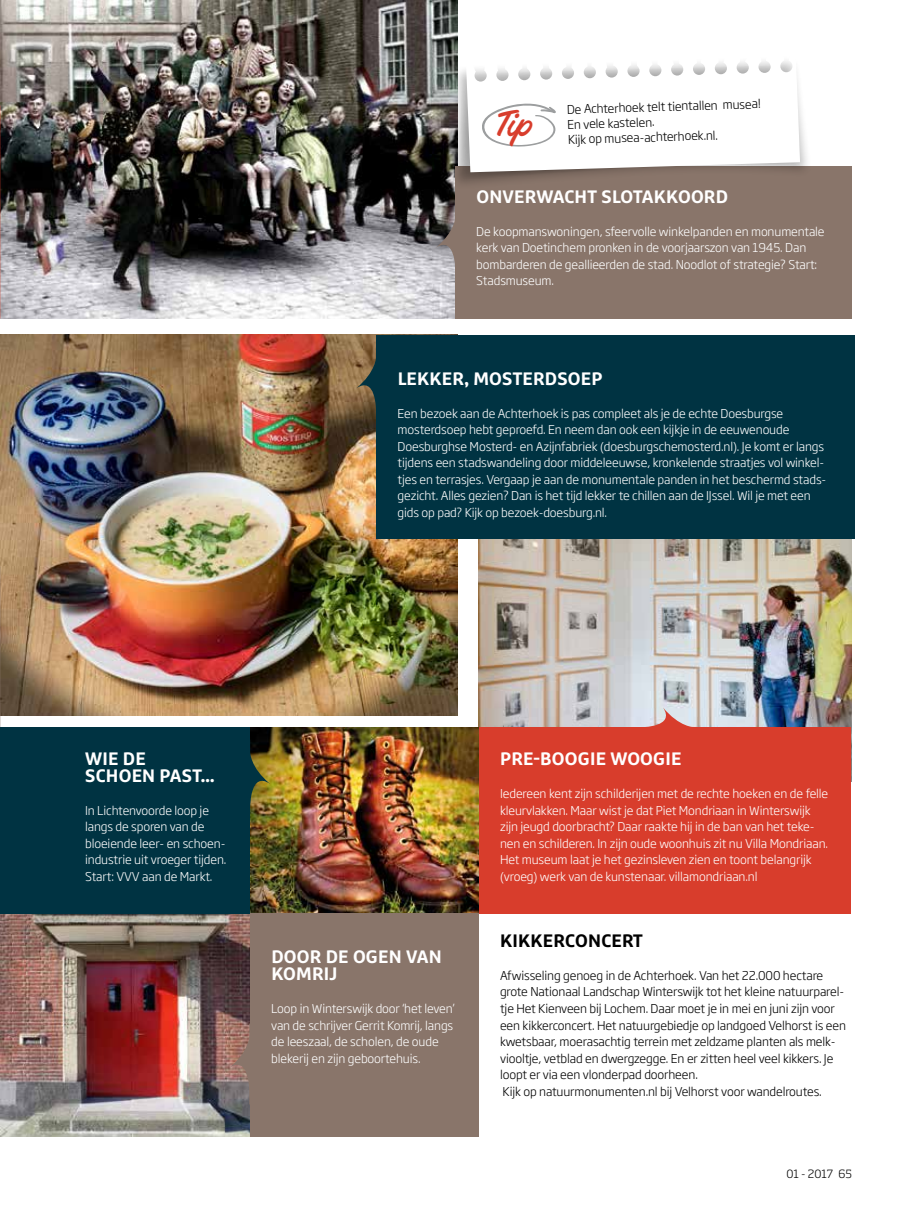
<style>
.page{position:relative;width:915px;height:1212px;background:#fff}
.page>*{position:absolute;margin:0;border:0;box-sizing:border-box;transform-origin:0 0}
.t1{font:700 18px/16.5px "Marselis OT";letter-spacing:.01em;color:#fff}
.t2{font:700 18px "Marselis OT";letter-spacing:.01em;color:#000}
.t3{font:300 12px/16.5px "Soho Gothic Pro";letter-spacing:-.01em;color:#fff}
.t4{font:300 12px/16.5px "Soho Gothic Pro";letter-spacing:-.01em;color:#000}
.t5{font:300 11.25px "Soho Gothic Pro";letter-spacing:-.01em;color:#000}
</style>
<div class="page">
<img style="left:478px;top:538px;width:373px;height:243px">
<img style="left:0;top:335px;width:457px;height:380px">
<img style="left:0;top:0;width:457px;height:318px">
<img style="left:0;top:914px;width:250px;height:223px">
<svg style="left:435px;top:204px;width:20px;height:81px;background:#928e8f"></svg>
<svg style="left:356px;top:344px;width:20px;height:81px;background:#6b5a3e"></svg>
<svg style="left:626px;top:707px;width:81px;height:20px;background:#d8c9cc"></svg>
<div style="left:455px;top:166px;width:396px;height:152px;background:#89756a"></div>
<div style="left:478px;top:727px;width:372px;height:187px;background:#d83d2c"></div>
<div style="left:0;top:727px;width:250px;height:187px;background:#003342"></div>
<img style="left:250px;top:727px;width:228px;height:187px">
<div style="left:376px;top:335px;width:478px;height:203px;background:#003342"></div>
<div style="left:250px;top:914px;width:228px;height:223px;background:#89756a"></div>
<div style="left:449px;top:55px;width:363px;height:135px;background:#000;opacity:.25"></div>
<svg style="left:229px;top:1023px;width:21px;height:81px;background:#93756d"></svg>
<svg style="left:250px;top:740px;width:20px;height:80px;background:#615a24"></svg>
<svg style="left:458px;top:55px;width:345px;height:126px"></svg>
<p class="t4" style="left:566px;top:102px;width:195px;line-height:15px;rotate:-2deg">De Achterhoek telt tientallen musea!<br>En vele kastelen.<br>Kijk op musea-achterhoek.nl.</p>
<h1 class="t1" style="left:476px;top:188px;width:253px">ONVERWACHT SLOTAKKOORD</h1>
<p class="t3" style="left:476px;top:222px;width:350px">De koopmanswoningen, sfeervolle winkelpanden en monumentale kerk van Doetinchem pronken in de voorjaarszon van 1945. Dan bombarderen de geallieerden de stad. Noodlot of strategie? Start:<br>Stadsmuseum.</p>
<h1 class="t1" style="left:397px;top:370px;width:206px">LEKKER, MOSTERDSOEP</h1>
<p class="t3" style="left:397px;top:404px;width:430px">Een bezoek aan de Achterhoek is pas compleet als je de echte Doesburgse mosterdsoep hebt geproefd. En neem dan ook een kijkje in de eeuwenoude Doesburghse Mosterd- en Azijnfabriek (doesburgschemosterd.nl). Je komt er langs tijdens een stadswandeling door middeleeuwse, kronkelende straatjes vol winkel&shy;tjes en terrasjes. Vergaap je aan de monumentale panden in het beschermd stads&shy;gezicht. Alles gezien? Dan is het tijd lekker te chillen aan de IJssel. Wil je met een gids op pad? Kijk op bezoek-doesburg.nl.</p>
<h1 class="t1" style="left:85px;top:750px;width:131px">WIE DE<br>SCHOEN PAST…</h1>
<p class="t3" style="left:85px;top:801px;width:143px">In Lichtenvoorde loop je langs de sporen van de bloeiende leer- en schoen&shy;industrie uit vroeger tijden.<br>Start: VVV aan de Markt.</p>
<h1 class="t1" style="left:271px;top:948px;width:172px">DOOR DE OGEN VAN<br>KOMRIJ</h1>
<p class="t3" style="left:271px;top:999px;width:185px">Loop in Winterswijk door ‘het leven’ van de schrijver Gerrit Komrij, langs de leeszaal, de scholen, de oude blekerij en zijn geboortehuis.</p>
<h1 class="t1" style="left:500px;top:750px;width:183px">PRE-BOOGIE WOOGIE</h1>
<p class="t3" style="left:500px;top:785px;width:330px">Iedereen kent zijn schilderijen met de rechte hoeken en de felle kleurvlakken. Maar wist je dat Piet Mondriaan in Winterswijk zijn jeugd doorbracht? Daar raakte hij in de ban van het teke&shy;nen en schilderen. In zijn oude woonhuis zit nu Villa Mondriaan.<br>Het museum laat je het gezinsleven zien en toont belangrijk (vroeg) werk van de kunstenaar. villamondriaan.nl</p>
<h1 class="t2" style="left:500px;top:929px;width:144px">KIKKERCONCERT</h1>
<p class="t4" style="left:500px;top:966px;width:347px">Afwisseling genoeg in de Achterhoek. Van het 22.000 hectare grote Nationaal Landschap Winterswijk tot het kleine natuurparel&shy;tje Het Kienveen bij Lochem. Daar moet je in mei en juni zijn voor een kikkerconcert. Het natuurgebiedje op landgoed Velhorst is een kwetsbaar, moerasachtig terrein met zeldzame planten als melk&shy;viooltje, vetblad en dwergzegge. En er zitten heel veel kikkers. Je loopt er via een vlonderpad doorheen.<br>Kijk op natuurmonumenten.nl bij Velhorst voor wandelroutes.</p>
<p class="t5" style="left:786px;top:1165px;width:67px">01 - 2017 65</p>
</div>
